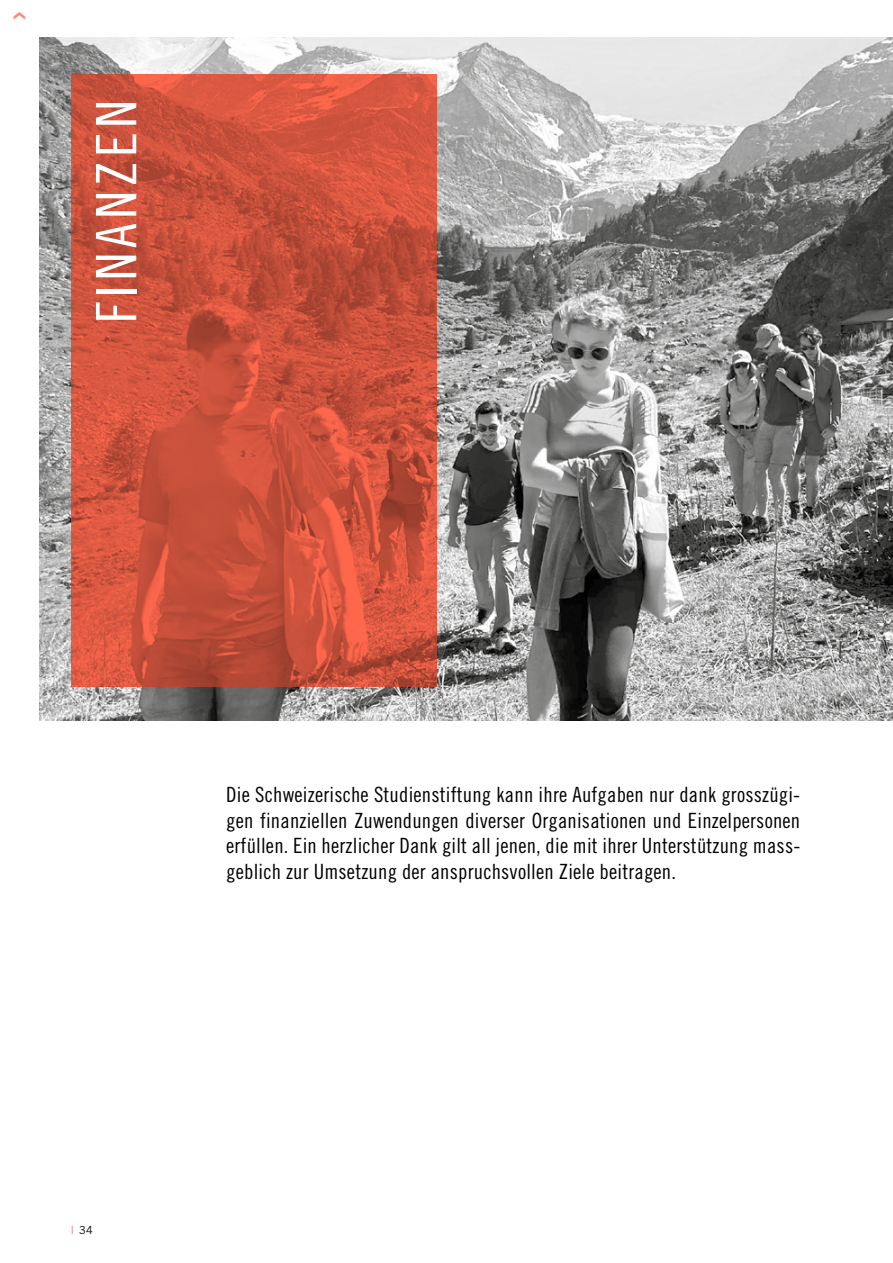
<style>
.page{position:relative;width:893px;height:1263px;background:#fff}
.page>*{position:absolute;margin:0;border:0;box-sizing:border-box;transform-origin:0 0}
.t1{font:55.8px "Trade Gothic Cond Eighteen";letter-spacing:.08em;color:#fff}
.t2{font:21px/25.5px "Trade Gothic Cond Eighteen";letter-spacing:.01em;color:#000;text-align:justify}
.t3{font:11.1px "Trade Gothic";color:#000}
.s1{font-family:"Trade Gothic Cond Eighteen";color:#ff684d}
</style>
<div class="page">
<img style="left:39px;top:37px;width:854px;height:684px">
<svg style="left:71px;top:74px;width:366px;height:613px;background:#cc523d"></svg>
<h1 class="t1" style="left:83px;top:323px;width:225px;rotate:-90deg">FINANZEN</h1>
<p class="t2" style="left:226px;top:782px;width:576px">Die Schweizerische Studienstiftung kann ihre Aufgaben nur dank grosszügi&shy;gen finanziellen Zuwendungen diverser Organisationen und Einzelpersonen erfüllen. Ein herzlicher Dank gilt all jenen, die mit ihrer Unterstützung mass&shy;geblich zur Umsetzung der anspruchsvollen Ziele beitragen.</p>
<p class="t3" style="left:71px;top:1224px;width:23px"><span class="s1">|</span> 34</p>
</div>
